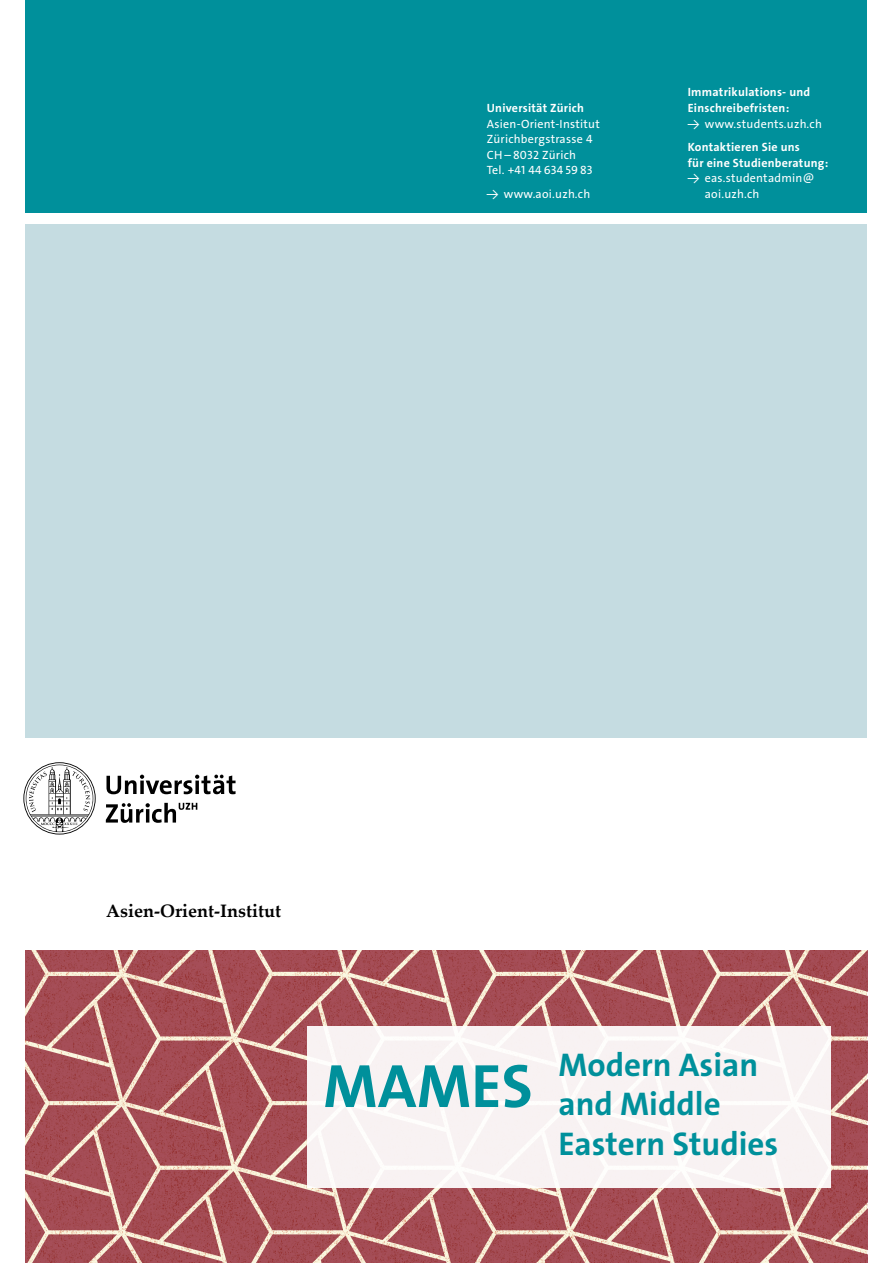
<style>
.page{position:relative;width:893px;height:1263px;background:#fff}
.page>*{position:absolute;margin:0;border:0;box-sizing:border-box;transform-origin:0 0}
.t1{font:61.65px "The Sans LP7 Bld";letter-spacing:.005em;color:#00909b}
.t2{font:33px/39.6px "The Sans LP7 Bld";color:#00909b}
.t3{font:700 18px "Palatino Linotype";color:#000}
.t4{font:12px/15.6px "The Sans LP5 Plain";letter-spacing:.02em;color:#fff}
.t5{font:12px/15.6px "The Sans LP7 Bld";letter-spacing:.02em;color:#fff}
</style>
<div class="page">
<div style="left:26px;top:224px;width:841px;height:514px;background:#c5dce1"></div>
<div style="left:26px;top:0;width:841px;height:213px;background:#00909b"></div>
<svg style="left:23px;top:762px;width:213px;height:72px"></svg>
<img style="left:26px;top:950px;width:841px;height:313px">
<div style="left:308px;top:1026px;width:523px;height:161px;background:#f8f2f3"></div>
<p class="t5" style="left:487px;top:100px;width:99px">Universität Zürich</p>
<p class="t4" style="left:487px;top:116px;width:114px">Asien-Orient-Institut<br>Zürichbergstrasse 4<br>CH– 8032 Zürich<br>Tel. +41 44 634 59 83</p>
<p class="t4" style="left:487px;top:186px;width:105px">→ www.aoi.uzh.ch</p>
<p class="t5" style="left:688px;top:85px;width:124px">Immatrikulations- und<br>Einschreibefristen:</p>
<p class="t4" style="left:688px;top:116px;width:136px">→ www.students.uzh.ch</p>
<p class="t5" style="left:688px;top:139px;width:142px">Kontaktieren Sie uns<br>für eine Studienberatung:</p>
<p class="t4" style="left:705px;top:170px;width:111px;text-indent:-17px">→ eas.studentadmin@ aoi.uzh.ch</p>
<h3 class="t3" style="left:106px;top:898px;width:176px">Asien-Orient-Institut</h3>
<h1 class="t1" style="left:323px;top:1046px;width:211px">MAMES</h1>
<h2 class="t2" style="left:558px;top:1045px;width:221px">Modern Asian and Middle<br>Eastern Studies</h2>
</div>
